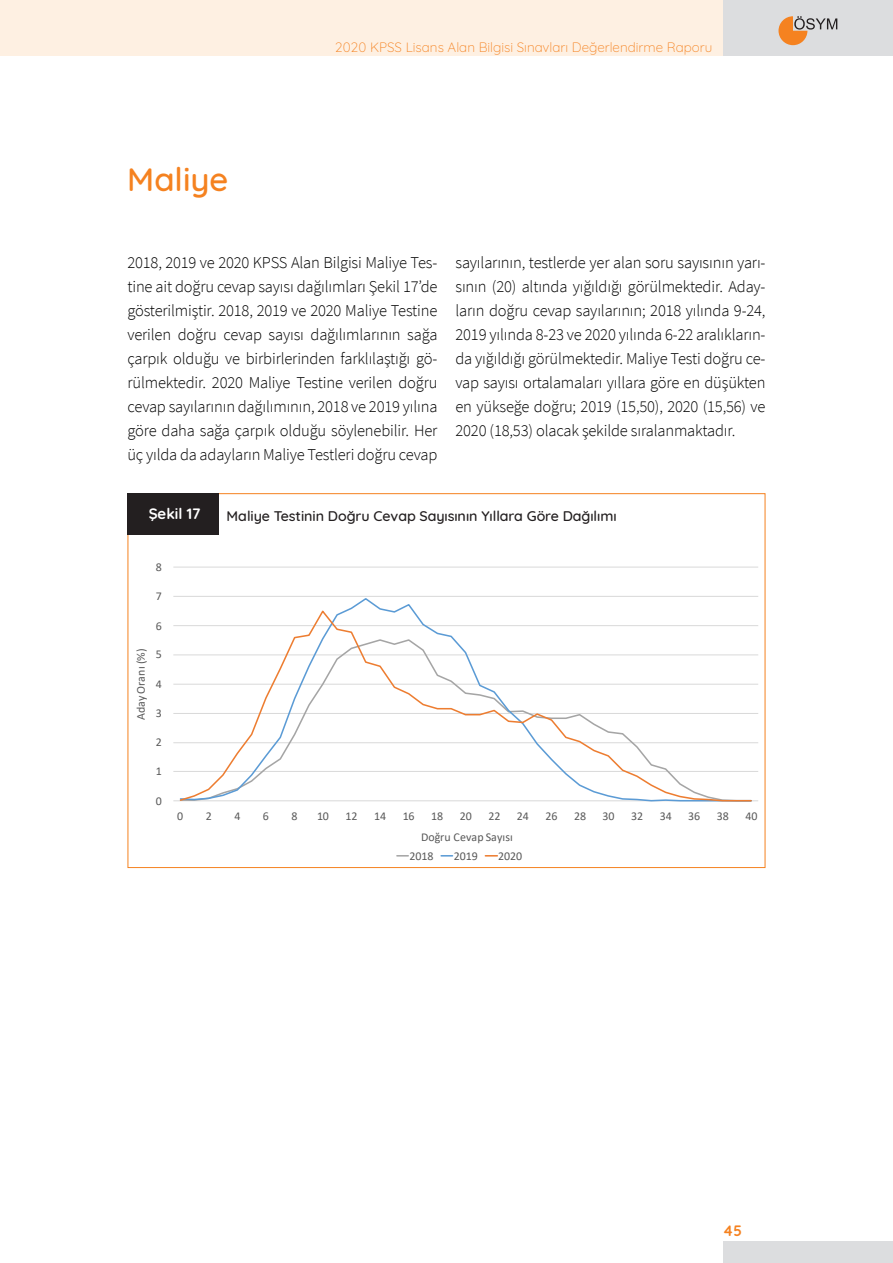
<style>
.page{position:relative;width:893px;height:1263px;background:#fff}
.page>*{position:absolute;margin:0;border:0;box-sizing:border-box;transform-origin:0 0}
.t1{font:500 33px "Quicksand";color:#f58220}
.t2{font:300 16.5px/24px "Source Sans Pro";letter-spacing:-.01em;color:#000;text-align:justify}
.t3{font:700 15px "Quicksand";color:#fff}
.t4{font:700 15px "Quicksand";color:#f58220}
.t5{font:500 14.25px "Quicksand";letter-spacing:-.005em;color:#231f20}
.t6{font:300 13.5px "Quicksand";color:#f58220}
.t7{font:12px/19.2px "Calibri";letter-spacing:-.005em;color:#595959}
.t8{font:12px "Calibri";letter-spacing:.02em;color:#595959}
</style>
<div class="page">
<div style="left:0;top:0;width:723px;height:56px;background:#fef0e2"></div>
<div style="left:723px;top:1242px;width:170px;height:21px;background:#dcdddf"></div>
<div style="left:723px;top:0;width:170px;height:56px;background:#dcdddf"></div>
<svg style="left:778px;top:16px;width:59px;height:29px"></svg>
<div style="left:128px;top:493px;width:91px;height:42px;background:#231f20"></div>
<hr style="left:173px;top:771px;width:585px;height:1px;background:#d9d9d9">
<hr style="left:173px;top:742px;width:585px;height:1px;background:#d9d9d9">
<hr style="left:173px;top:713px;width:585px;height:1px;background:#d9d9d9">
<hr style="left:173px;top:684px;width:585px;height:1px;background:#d9d9d9">
<hr style="left:173px;top:655px;width:585px;height:1px;background:#d9d9d9">
<hr style="left:173px;top:625px;width:585px;height:1px;background:#d9d9d9">
<hr style="left:173px;top:596px;width:585px;height:1px;background:#d9d9d9">
<hr style="left:173px;top:567px;width:585px;height:1px;background:#d9d9d9">
<hr style="left:173px;top:800px;width:585px;height:1px;background:#d9d9d9">
<svg style="left:179px;top:609px;width:574px;height:192px"></svg>
<svg style="left:485px;top:855px;width:12px;height:1px"></svg>
<p class="t1" style="left:127px;top:153px;width:102px">Maliye</p>
<p class="t6" style="left:335px;top:37px;width:379px">2020 KPSS Lisans Alan Bilgisi Sınavları Değerlendirme Raporu</p>
<p class="t2" style="left:127px;top:250px;width:312px">2018, 2019 ve 2020 KPSS Alan Bilgisi Maliye Tes&shy;tine ait doğru cevap sayısı dağılımları Şekil 17’de gösterilmiştir. 2018, 2019 ve 2020 Maliye Testine verilen doğru cevap sayısı dağılımlarının sağa çarpık olduğu ve birbirlerinden farklılaştığı gö&shy;rülmektedir. 2020 Maliye Testine verilen doğru cevap sayılarının dağılımının, 2018 ve 2019 yılına göre daha sağa çarpık olduğu söylenebilir. Her üç yılda da adayların Maliye Testleri doğru cevap</p>
<p class="t2" style="left:455px;top:250px;width:312px">sayılarının, testlerde yer alan soru sayısının yarı&shy;sının (20) altında yığıldığı görülmektedir. Aday&shy;ların doğru cevap sayılarının; 2018 yılında 9-24, 2019 yılında 8-23 ve 2020 yılında 6-22 aralıkların&shy;da yığıldığı görülmektedir. Maliye Testi doğru ce&shy;vap sayısı ortalamaları yıllara göre en düşükten en yükseğe doğru; 2019 (15,50), 2020 (15,56) ve 2020 (18,53) olacak şekilde sıralanmaktadır.</p>
<p class="t3" style="left:149px;top:502px;width:53px">Şekil 17</p>
<p class="t5" style="left:227px;top:505px;width:391px">Maliye Testinin Doğru Cevap Sayısının Yıllara Göre Dağılımı</p>
<p class="t7" style="left:156px;top:557px;width:8px">8</p>
<p class="t7" style="left:156px;top:586px;width:8px">7</p>
<p class="t8" style="left:133px;top:720px;width:73px;rotate:-90deg">Aday Oranı (%)</p>
<p class="t7" style="left:156px;top:616px;width:8px">6</p>
<p class="t7" style="left:156px;top:644px;width:8px">5</p>
<p class="t7" style="left:156px;top:674px;width:8px">4</p>
<p class="t7" style="left:156px;top:703px;width:8px">3</p>
<p class="t7" style="left:156px;top:732px;width:8px">2</p>
<p class="t7" style="left:156px;top:761px;width:8px">1</p>
<p class="t7" style="left:156px;top:791px;width:8px">0</p>
<p class="t7" style="left:177px;top:806px;width:8px">0</p>
<p class="t7" style="left:206px;top:806px;width:8px">2</p>
<p class="t7" style="left:234px;top:806px;width:8px">4</p>
<p class="t7" style="left:263px;top:806px;width:8px">6</p>
<p class="t7" style="left:291px;top:806px;width:8px">8</p>
<p class="t7" style="left:317px;top:806px;width:14px">10</p>
<p class="t7" style="left:346px;top:806px;width:14px">12</p>
<p class="t7" style="left:374px;top:806px;width:14px">14</p>
<p class="t7" style="left:403px;top:806px;width:14px">16</p>
<p class="t7" style="left:431px;top:806px;width:14px">18</p>
<p class="t7" style="left:460px;top:806px;width:14px">20</p>
<p class="t7" style="left:488px;top:806px;width:14px">22</p>
<p class="t7" style="left:517px;top:806px;width:14px">24</p>
<p class="t7" style="left:545px;top:806px;width:14px">26</p>
<p class="t7" style="left:574px;top:806px;width:14px">28</p>
<p class="t7" style="left:603px;top:806px;width:14px">30</p>
<p class="t7" style="left:631px;top:806px;width:14px">32</p>
<p class="t7" style="left:660px;top:806px;width:14px">34</p>
<p class="t7" style="left:688px;top:806px;width:14px">36</p>
<p class="t7" style="left:717px;top:806px;width:14px">38</p>
<p class="t7" style="left:745px;top:806px;width:14px">40</p>
<p class="t7" style="left:410px;top:827px;width:105px;text-indent:12px">Doğru Cevap Sayısı<br>2018</p>
<p class="t7" style="left:454px;top:846px;width:25px">2019</p>
<p class="t7" style="left:498px;top:846px;width:25px">2020</p>
<p class="t4" style="left:723px;top:1218px;width:21px">45</p>
</div>
